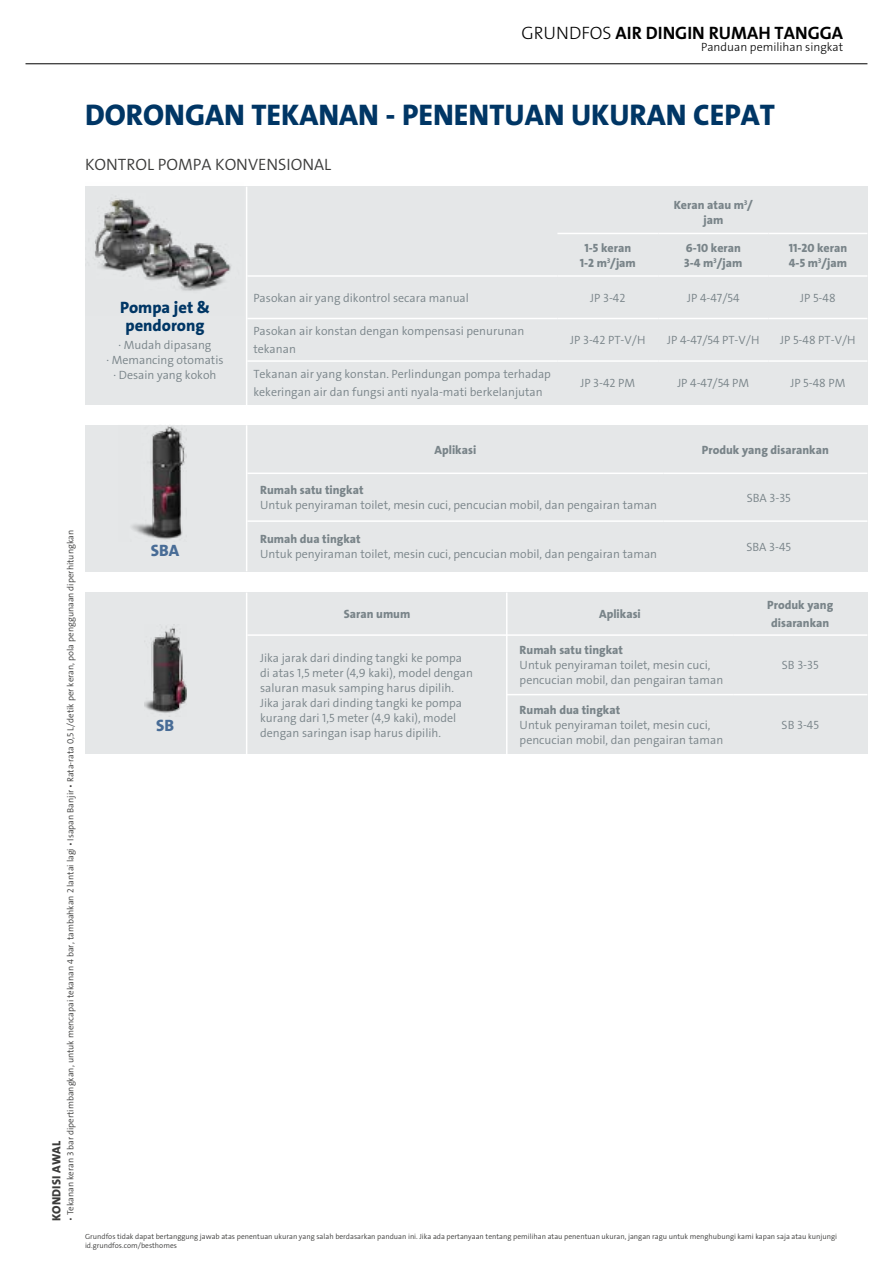
<style>
.page{position:relative;width:893px;height:1263px;background:#fff}
.page>*{position:absolute;margin:0;border:0;box-sizing:border-box;transform-origin:0 0}
.t1{font:30px "Grundfos The Sans V2 OT 8 XB";color:#003665}
.t2{font:18px "Grundfos The Sans V2 OT 7 B";color:#000}
.t3{font:16.5px "Grundfos The Sans V2 OT 4 SL";color:#3b3b3a}
.t4{font:16.5px/18px "Grundfos The Sans V2 OT 8 XB";color:#003665;text-align:center}
.t5{font:16.5px "Grundfos The Sans V2 OT 8 XB";color:#486c96}
.t6{font:12px/15px "Grundfos The Sans V2 OT 4 SL";color:#798489}
.t7{font:12px/15px "Grundfos The Sans V2 OT 8 XB";color:#798489;text-align:center}
.t8{font:12px "Grundfos The Sans V2 OT 3 L";color:#000}
.t9{font:12px "Grundfos The Sans V2 OT 8 XB";letter-spacing:.01em;color:#3b3b3a}
.t10{font:9px "Grundfos The Sans V2 OT 4 SL";color:#3b3b3a}
.t11{font:7.5px/9px "Grundfos The Sans V2 OT 4 SL";color:#3b3b3a}
.s1{font-family:"Grundfos The Sans V2 OT 3 L"}
</style>
<div class="page">
<div style="left:85px;top:425px;width:782px;height:146px;background:#e5e7e8"></div>
<div style="left:85px;top:592px;width:782px;height:162px;background:#e5e7e8"></div>
<hr style="left:247px;top:472px;width:416px;height:2px;background:#fff">
<hr style="left:663px;top:472px;width:204px;height:2px;background:#fff">
<hr style="left:247px;top:520px;width:416px;height:2px;background:#fff">
<hr style="left:663px;top:520px;width:204px;height:2px;background:#fff">
<hr style="left:247px;top:634px;width:260px;height:2px;background:#fff">
<hr style="left:507px;top:634px;width:226px;height:2px;background:#fff">
<hr style="left:733px;top:634px;width:134px;height:2px;background:#fff">
<hr style="left:507px;top:694px;width:226px;height:1px;background:#fff">
<hr style="left:733px;top:694px;width:134px;height:1px;background:#fff">
<hr style="left:246px;top:425px;width:1px;height:146px;background:#fff">
<hr style="left:246px;top:592px;width:1px;height:162px;background:#fff">
<hr style="left:506px;top:592px;width:1px;height:162px;background:#fff">
<div style="left:85px;top:187px;width:782px;height:218px;background:#e5e7e8"></div>
<hr style="left:246px;top:187px;width:1px;height:235px;background:#fff">
<img style="left:85px;top:186px;width:159px;height:105px">
<hr style="left:557px;top:233px;width:101px;height:1px;background:#fff">
<hr style="left:658px;top:233px;width:110px;height:1px;background:#fff">
<hr style="left:768px;top:233px;width:99px;height:1px;background:#fff">
<hr style="left:247px;top:275px;width:310px;height:2px;background:#fff">
<hr style="left:557px;top:275px;width:101px;height:2px;background:#fff">
<hr style="left:658px;top:275px;width:110px;height:2px;background:#fff">
<hr style="left:768px;top:275px;width:99px;height:2px;background:#fff">
<hr style="left:247px;top:318px;width:310px;height:1px;background:#fff">
<hr style="left:557px;top:318px;width:101px;height:1px;background:#fff">
<hr style="left:658px;top:318px;width:110px;height:1px;background:#fff">
<hr style="left:768px;top:318px;width:99px;height:1px;background:#fff">
<hr style="left:247px;top:360px;width:310px;height:2px;background:#fff">
<hr style="left:557px;top:360px;width:101px;height:2px;background:#fff">
<hr style="left:658px;top:360px;width:110px;height:2px;background:#fff">
<hr style="left:768px;top:360px;width:99px;height:2px;background:#fff">
<img style="left:145px;top:624px;width:41px;height:93px">
<img style="left:132px;top:426px;width:55px;height:114px">
<hr style="left:26px;top:63px;width:841px;height:1px;background:#000">
<h2 class="t2" style="left:521px;top:21px;width:323px"><span class="s1">GRUNDFOS</span> AIR DINGIN RUMAH TANGGA</h2>
<p class="t8" style="left:701px;top:39px;width:144px">Panduan pemilihan singkat</p>
<h1 class="t1" style="left:85px;top:95px;width:691px">DORONGAN TEKANAN - PENENTUAN UKURAN CEPAT</h1>
<h3 class="t3" style="left:85px;top:154px;width:248px">KONTROL POMPA KONVENSIONAL</h3>
<p class="t7" style="left:674px;top:198px;width:81px">Keran atau m<sup>3</sup>/ jam</p>
<p class="t7" style="left:580px;top:240px;width:58px">1-5 keran<br>1-2 m<sup>3</sup>/jam</p>
<p class="t7" style="left:684px;top:240px;width:60px;text-align:left">6-10 keran<br>3-4 m<sup>3</sup>/jam</p>
<p class="t7" style="left:789px;top:240px;width:60px;text-align:left">11-20 keran<br>4-5 m<sup>3</sup>/jam</p>
<h3 class="t4" style="left:120px;top:298px;width:91px">Pompa jet &amp; pendorong</h3>
<p class="t6" style="left:106px;top:337px;width:119px;text-align:center">· Mudah dipasang<br>· Memancing otomatis · Desain yang kokoh</p>
<p class="t6" style="left:253px;top:290px;width:217px">Pasokan air yang dikontrol secara manual</p>
<p class="t6" style="left:590px;top:290px;width:37px">JP 3-42</p>
<p class="t6" style="left:687px;top:290px;width:54px">JP 4-47/54</p>
<p class="t6" style="left:800px;top:290px;width:37px">JP 5-48</p>
<p class="t6" style="left:253px;top:322px;width:273px;line-height:18px">Pasokan air konstan dengan kompensasi penurunan tekanan</p>
<p class="t6" style="left:570px;top:333px;width:77px">JP 3-42 PT-V/H</p>
<p class="t6" style="left:667px;top:333px;width:94px">JP 4-47/54 PT-V/H</p>
<p class="t6" style="left:780px;top:333px;width:77px">JP 5-48 PT-V/H</p>
<p class="t6" style="left:253px;top:365px;width:299px;line-height:18px">Tekanan air yang konstan. Perlindungan pompa terhadap kekeringan air dan fungsi anti nyala-mati berkelanjutan</p>
<p class="t6" style="left:580px;top:375px;width:56px">JP 3-42 PM</p>
<p class="t6" style="left:677px;top:375px;width:73px">JP 4-47/54 PM</p>
<p class="t6" style="left:790px;top:375px;width:56px">JP 5-48 PM</p>
<p class="t7" style="left:434px;top:442px;width:43px">Aplikasi</p>
<p class="t7" style="left:702px;top:442px;width:128px">Produk yang disarankan</p>
<p class="t10" style="left:65px;top:1221px;width:692px;rotate:-90deg">• Tekanan keran 3 bar dipertimbangkan, untuk mencapai tekanan 4 bar, tambahkan 2 lantai lagi • Isapan Banjir • Rata-rata 0,5 L/detik per keran, pola penggunaan diperhitungkan</p>
<p class="t9" style="left:49px;top:1221px;width:82px;rotate:-90deg">KONDISI AWAL</p>
<h3 class="t5" style="left:151px;top:540px;width:30px">SBA</h3>
<h3 class="t5" style="left:156px;top:715px;width:19px">SB</h3>
<p class="t7" style="left:260px;top:483px;width:105px">Rumah satu tingkat</p>
<p class="t6" style="left:260px;top:498px;width:399px">Untuk penyiraman toilet, mesin cuci, pencucian mobil, dan pengairan taman</p>
<p class="t7" style="left:260px;top:532px;width:102px">Rumah dua tingkat</p>
<p class="t6" style="left:260px;top:547px;width:399px">Untuk penyiraman toilet, mesin cuci, pencucian mobil, dan pengairan taman</p>
<p class="t6" style="left:747px;top:490px;width:46px">SBA 3-35</p>
<p class="t6" style="left:746px;top:539px;width:46px">SBA 3-45</p>
<p class="t7" style="left:344px;top:607px;width:68px">Saran umum</p>
<p class="t7" style="left:599px;top:607px;width:43px">Aplikasi</p>
<p class="t7" style="left:767px;top:596px;width:68px;line-height:18px">Produk yang disarankan</p>
<p class="t6" style="left:260px;top:650px;width:214px">Jika jarak dari dinding tangki ke pompa di atas 1,5 meter (4,9 kaki), model dengan saluran masuk samping harus dipilih.<br>Jika jarak dari dinding tangki ke pompa kurang dari 1,5 meter (4,9 kaki), model dengan saringan isap harus dipilih.</p>
<p class="t7" style="left:520px;top:643px;width:105px">Rumah satu tingkat</p>
<p class="t6" style="left:520px;top:658px;width:205px">Untuk penyiraman toilet, mesin cuci, pencucian mobil, dan pengairan taman</p>
<p class="t6" style="left:782px;top:658px;width:38px">SB 3-35</p>
<p class="t7" style="left:520px;top:702px;width:102px">Rumah dua tingkat</p>
<p class="t6" style="left:520px;top:717px;width:205px">Untuk penyiraman toilet, mesin cuci, pencucian mobil, dan pengairan taman</p>
<p class="t6" style="left:782px;top:717px;width:39px">SB 3-45</p>
<p class="t11" style="left:85px;top:1231px;width:753px">Grundfos tidak dapat bertanggung jawab atas penentuan ukuran yang salah berdasarkan panduan ini. Jika ada pertanyaan tentang pemilihan atau penentuan ukuran, jangan ragu untuk menghubungi kami kapan saja atau kunjungi id.grundfos.com/besthomes</p>
</div>
